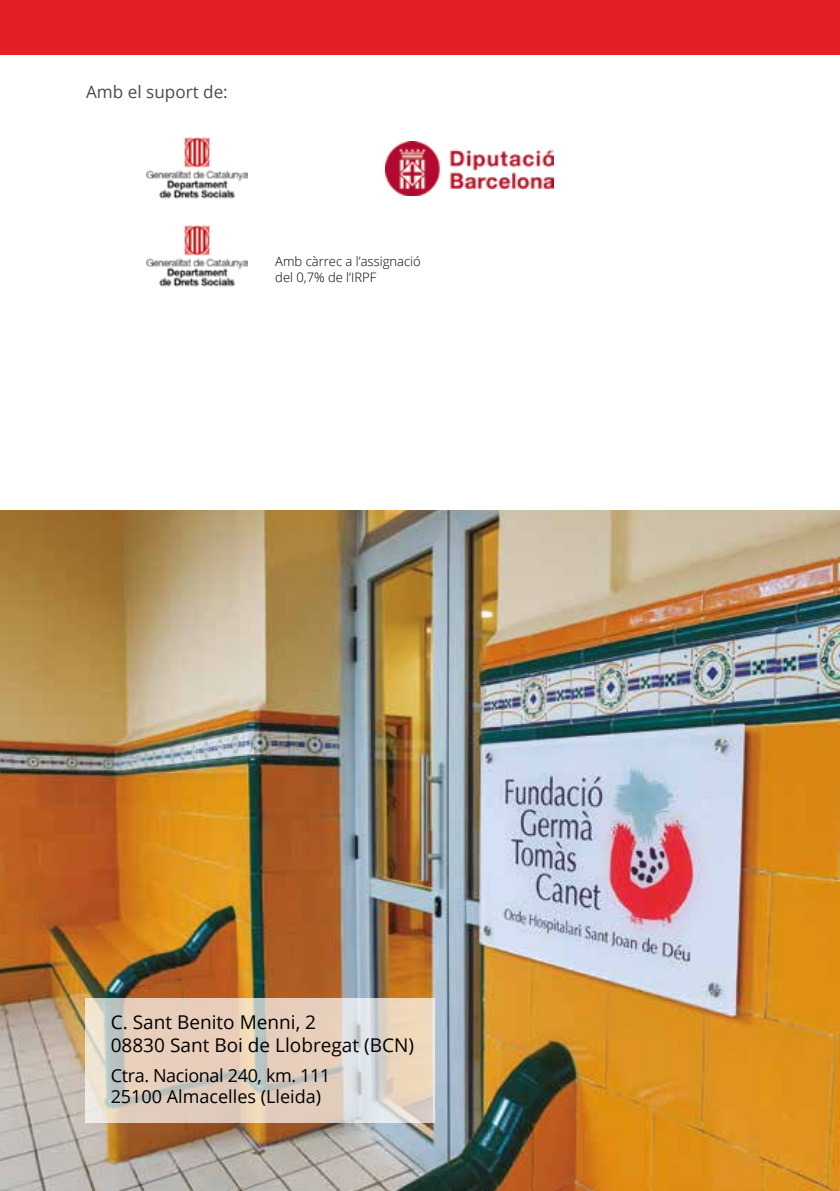
<style>
.page{position:relative;width:840px;height:1191px;background:#fff}
.page>*{position:absolute;margin:0;border:0;box-sizing:border-box;transform-origin:0 0}
.t1{font:19px/22.8px "Open Sans";color:#000}
.t2{font:18px/21.6px "Open Sans";color:#000}
.t3{font:17.2px "Open Sans";color:#4a4a49}
.t4{font:300 13px/15.6px "Open Sans";color:#000}
</style>
<div class="page">
<div style="left:0;top:0;width:839px;height:55px;background:#e51f26"></div>
<img style="left:0;top:510px;width:839px;height:681px">
<svg style="left:85px;top:998px;width:349px;height:125px;background:#e0d1c2"></svg>
<img style="left:146px;top:137px;width:101px;height:62px">
<img style="left:385px;top:141px;width:168px;height:54px">
<img style="left:146px;top:225px;width:101px;height:62px">
<p class="t3" style="left:86px;top:80px;width:143px">Amb el suport de:</p>
<p class="t4" style="left:275px;top:253px;width:147px">Amb càrrec a l’assignació del 0,7% de l’IRPF</p>
<p class="t1" style="left:111px;top:1010px;width:305px">C. Sant Benito Menni, 2<br>08830 Sant Boi de Llobregat (BCN)</p>
<p class="t2" style="left:111px;top:1064px;width:221px">Ctra. Nacional 240, km. 111<br>25100 Almacelles (Lleida)</p>
</div>
